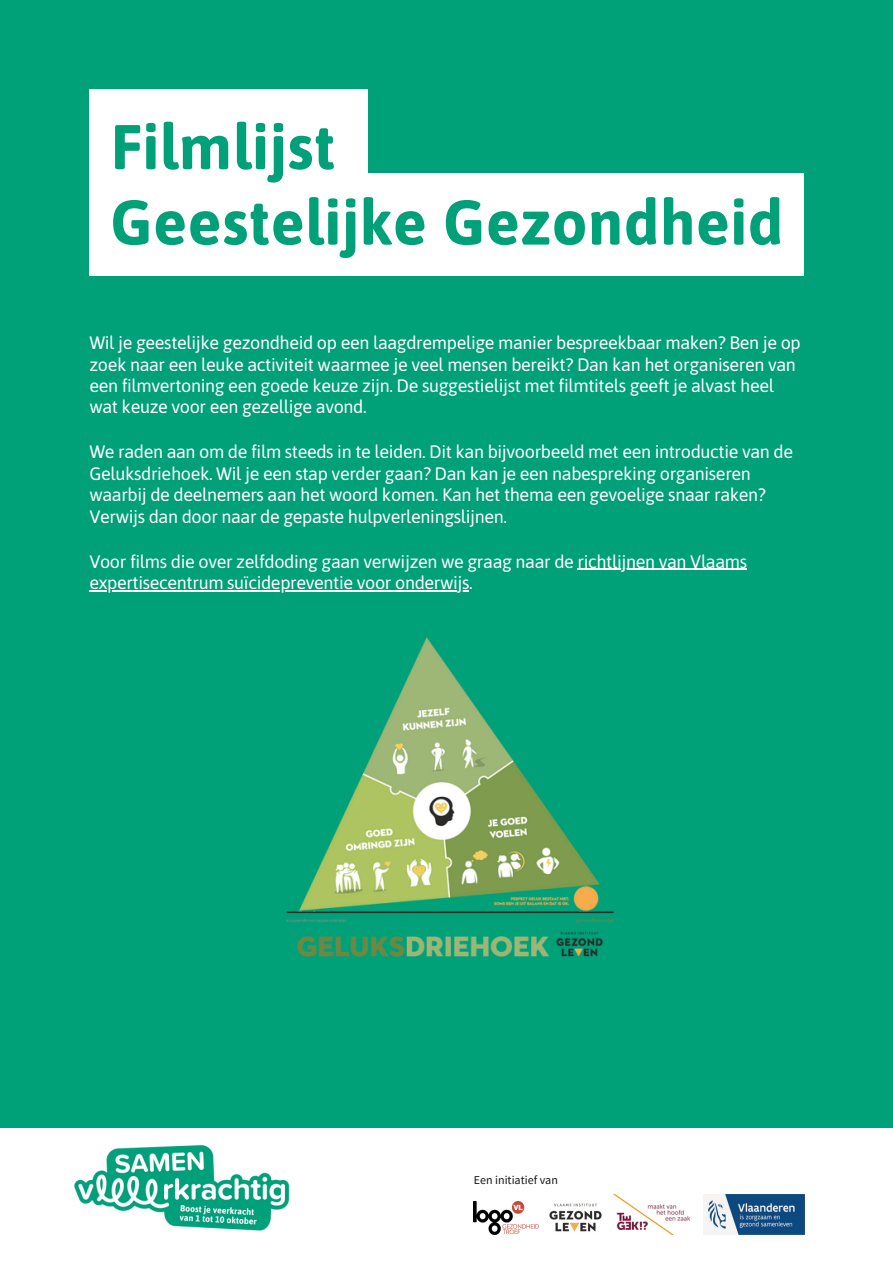
<style>
.page{position:relative;width:893px;height:1264px;background:#fff}
.page>*{position:absolute;margin:0;border:0;box-sizing:border-box;transform-origin:0 0}
.t1{font:700 63px/75.3px "Asap";letter-spacing:.01em;color:#00a079}
.t2{font:18px/21.3px "Asap";letter-spacing:-.02em;color:#fff}
.t3{font:12px "Source Sans Pro";color:#171717}
</style>
<div class="page">
<div style="left:0;top:0;width:892px;height:1263px;background:#00a079"></div>
<img style="left:286px;top:637px;width:328px;height:320px">
<div style="left:89px;top:89px;width:278px;height:119px;background:#fff"></div>
<div style="left:89px;top:173px;width:714px;height:103px;background:#fff"></div>
<hr style="left:577px;top:569px;width:169px;height:1px;background:#fff">
<hr style="left:89px;top:590px;width:380px;height:1px;background:#fff">
<div style="left:0;top:1127px;width:892px;height:136px;background:#fff"></div>
<img style="left:74px;top:1144px;width:216px;height:87px">
<img style="left:474px;top:1201px;width:64px;height:32px">
<img style="left:549px;top:1203px;width:53px;height:29px">
<img style="left:613px;top:1194px;width:76px;height:40px">
<img style="left:703px;top:1194px;width:101px;height:40px">
<h1 class="t1" style="left:110px;top:109px;width:674px">Filmlijst<br>Geestelijke Gezondheid</h1>
<p class="t2" style="left:89px;top:332px;width:713px">Wil je geestelijke gezondheid op een laagdrempelige manier bespreekbaar maken? Ben je op zoek naar een leuke activiteit waarmee je veel mensen bereikt? Dan kan het organiseren van een filmvertoning een goede keuze zijn. De suggestielijst met filmtitels geeft je alvast heel wat keuze voor een gezellige avond.</p>
<p class="t2" style="left:89px;top:441px;width:705px">We raden aan om de film steeds in te leiden. Dit kan bijvoorbeeld met een introductie van de Geluksdriehoek. Wil je een stap verder gaan? Dan kan je een nabespreking organiseren waarbij de deelnemers aan het woord komen. Kan het thema een gevoelige snaar raken?<br>Verwijs dan door naar de gepaste hulpverleningslijnen.</p>
<p class="t2" style="left:89px;top:550px;width:659px">Voor films die over zelfdoding gaan verwijzen we graag naar de richtlijnen van Vlaams expertisecentrum suïcidepreventie voor onderwijs.</p>
<p class="t3" style="left:474px;top:1172px;width:86px">Een initiatief van</p>
</div>
